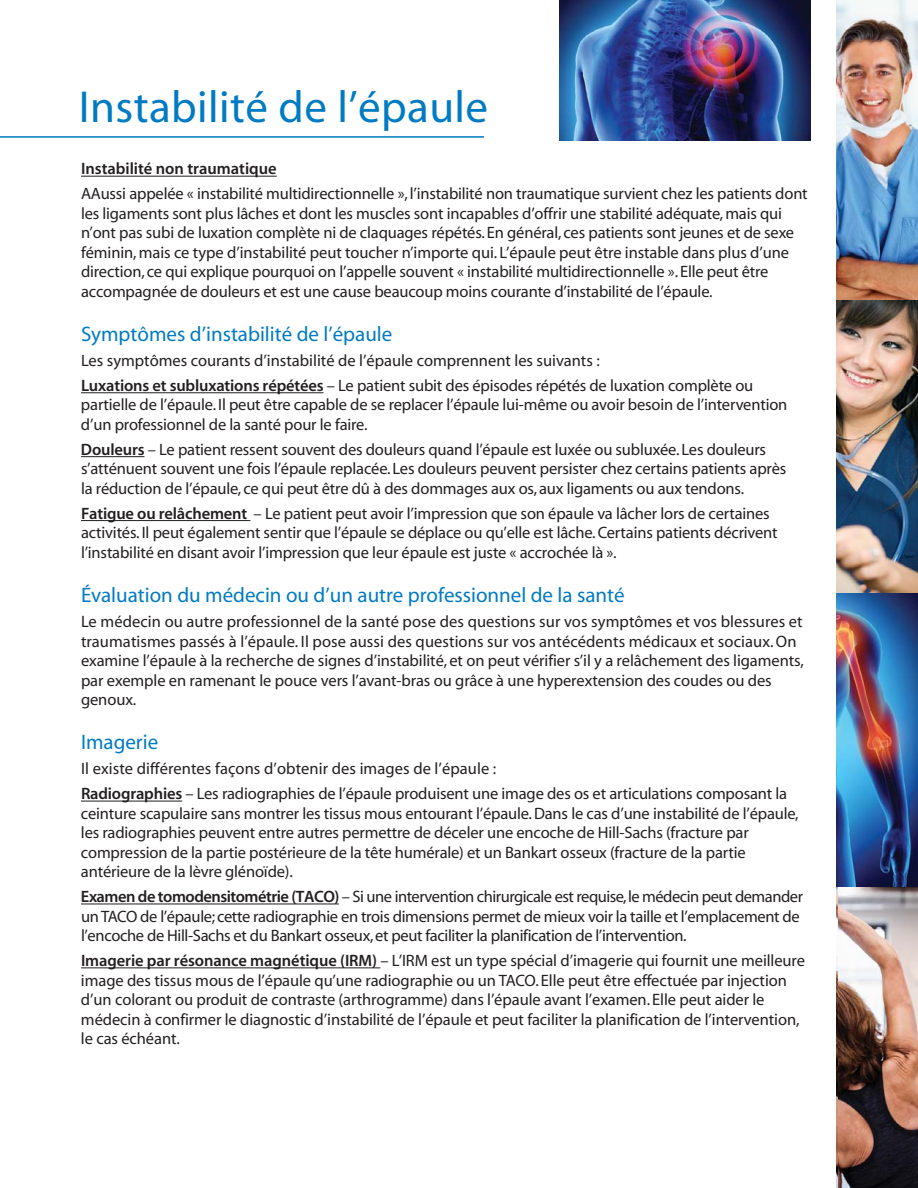
<style>
.page{position:relative;width:918px;height:1188px;background:#fff}
.page>*{position:absolute;margin:0;border:0;box-sizing:border-box;transform-origin:0 0}
.t1{font:45px "Myriad";letter-spacing:.01em;color:#007bc3}
.t2{font:21px "Myriad";color:#007bc3}
.t3{font:16.5px/19.5px "Myriad";letter-spacing:-.01em;color:#231f20}
.t4{font:16.5px "Myriad Sem";color:#231f20}
.s1{font-family:"Myriad Sem"}
</style>
<div class="page">
<img style="left:836px;top:0;width:82px;height:1188px">
<img style="left:559px;top:0;width:251px;height:141px">
<img style="left:838px;top:887px;width:80px;height:301px">
<hr style="left:81px;top:176px;width:196px;height:1px;background:#231f20">
<hr style="left:81px;top:392px;width:243px;height:1px;background:#231f20">
<hr style="left:81px;top:456px;width:64px;height:1px;background:#231f20">
<hr style="left:81px;top:520px;width:169px;height:1px;background:#231f20">
<hr style="left:81px;top:801px;width:101px;height:1px;background:#231f20">
<hr style="left:81px;top:904px;width:258px;height:1px;background:#231f20">
<hr style="left:81px;top:967px;width:299px;height:1px;background:#231f20">
<hr style="left:0;top:136px;width:484px;height:2px;background:#007bc3">
<h1 class="t1" style="left:79px;top:90px;width:411px">Instabilité de l’épaule</h1>
<p class="t4" style="left:81px;top:163px;width:197px">Instabilité non traumatique</p>
<p class="t3" style="left:81px;top:185px;width:728px">AAussi appelée « instabilité multidirectionnelle », l’instabilité non traumatique survient chez les patients dont les ligaments sont plus lâches et dont les muscles sont incapables d’offrir une stabilité adéquate, mais qui n’ont pas subi de luxation complète ni de claquages répétés. En général, ces patients sont jeunes et de sexe féminin, mais ce type d’instabilité peut toucher n’importe qui. L’épaule peut être instable dans plus d’une direction, ce qui explique pourquoi on l’appelle souvent « instabilité multidirectionnelle ». Elle peut être accompagnée de douleurs et est une cause beaucoup moins courante d’instabilité de l’épaule.</p>
<p class="t2" style="left:81px;top:326px;width:313px">Symptômes d’instabilité de l’épaule</p>
<p class="t3" style="left:81px;top:349px;width:674px;line-height:24.9px">Les symptômes courants d’instabilité de l’épaule comprennent les suivants :<br><span class="s1">Luxations et subluxations répétées</span> – Le patient subit des épisodes répétés de luxation complète ou</p>
<p class="t3" style="left:81px;top:397px;width:708px">partielle de l’épaule. Il peut être capable de se replacer l’épaule lui-même ou avoir besoin de l’intervention d’un professionnel de la santé pour le faire.</p>
<p class="t3" style="left:81px;top:441px;width:707px"><span class="s1">Douleurs</span> – Le patient ressent souvent des douleurs quand l’épaule est luxée ou subluxée. Les douleurs s’atténuent souvent une fois l’épaule replacée. Les douleurs peuvent persister chez certains patients après la réduction de l’épaule, ce qui peut être dû à des dommages aux os, aux ligaments ou aux tendons.</p>
<p class="t3" style="left:81px;top:505px;width:698px"><span class="s1">Fatigue ou relâchement</span> – Le patient peut avoir l’impression que son épaule va lâcher lors de certaines activités. Il peut également sentir que l’épaule se déplace ou qu’elle est lâche. Certains patients décrivent l’instabilité en disant avoir l’impression que leur épaule est juste « accrochée là ».</p>
<p class="t2" style="left:81px;top:587px;width:545px">Évaluation du médecin ou d’un autre professionnel de la santé</p>
<p class="t3" style="left:81px;top:613px;width:724px">Le médecin ou autre professionnel de la santé pose des questions sur vos symptômes et vos blessures et traumatismes passés à l’épaule. Il pose aussi des questions sur vos antécédents médicaux et sociaux. On examine l’épaule à la recherche de signes d’instabilité, et on peut vérifier s’il y a relâchement des ligaments, par exemple en ramenant le pouce vers l’avant-bras ou grâce à une hyperextension des coudes ou des genoux.</p>
<p class="t2" style="left:81px;top:735px;width:79px">Imagerie</p>
<p class="t3" style="left:81px;top:758px;width:708px;line-height:24.9px">Il existe différentes façons d’obtenir des images de l’épaule :<br><span class="s1">Radiographies</span> – Les radiographies de l’épaule produisent une image des os et articulations composant la</p>
<p class="t3" style="left:81px;top:805px;width:719px">ceinture scapulaire sans montrer les tissus mous entourant l’épaule. Dans le cas d’une instabilité de l’épaule, les radiographies peuvent entre autres permettre de déceler une encoche de Hill-Sachs (fracture par compression de la partie postérieure de la tête humérale) et un Bankart osseux (fracture de la partie antérieure de la lèvre glénoïde).</p>
<p class="t3" style="left:81px;top:888px;width:724px"><span class="s1">Examen de tomodensitométrie (TACO)</span> – Si une intervention chirurgicale est requise, le médecin peut demander un TACO de l’épaule; cette radiographie en trois dimensions permet de mieux voir la taille et l’emplacement de l’encoche de Hill-Sachs et du Bankart osseux, et peut faciliter la planification de l’intervention.</p>
<p class="t3" style="left:81px;top:952px;width:726px"><span class="s1">Imagerie par résonance magnétique (IRM)</span> – L’IRM est un type spécial d’imagerie qui fournit une meilleure image des tissus mous de l’épaule qu’une radiographie ou un TACO. Elle peut être effectuée par injection d’un colorant ou produit de contraste (arthrogramme) dans l’épaule avant l’examen. Elle peut aider le médecin à confirmer le diagnostic d’instabilité de l’épaule et peut faciliter la planification de l’intervention, le cas échéant.</p>
</div>
